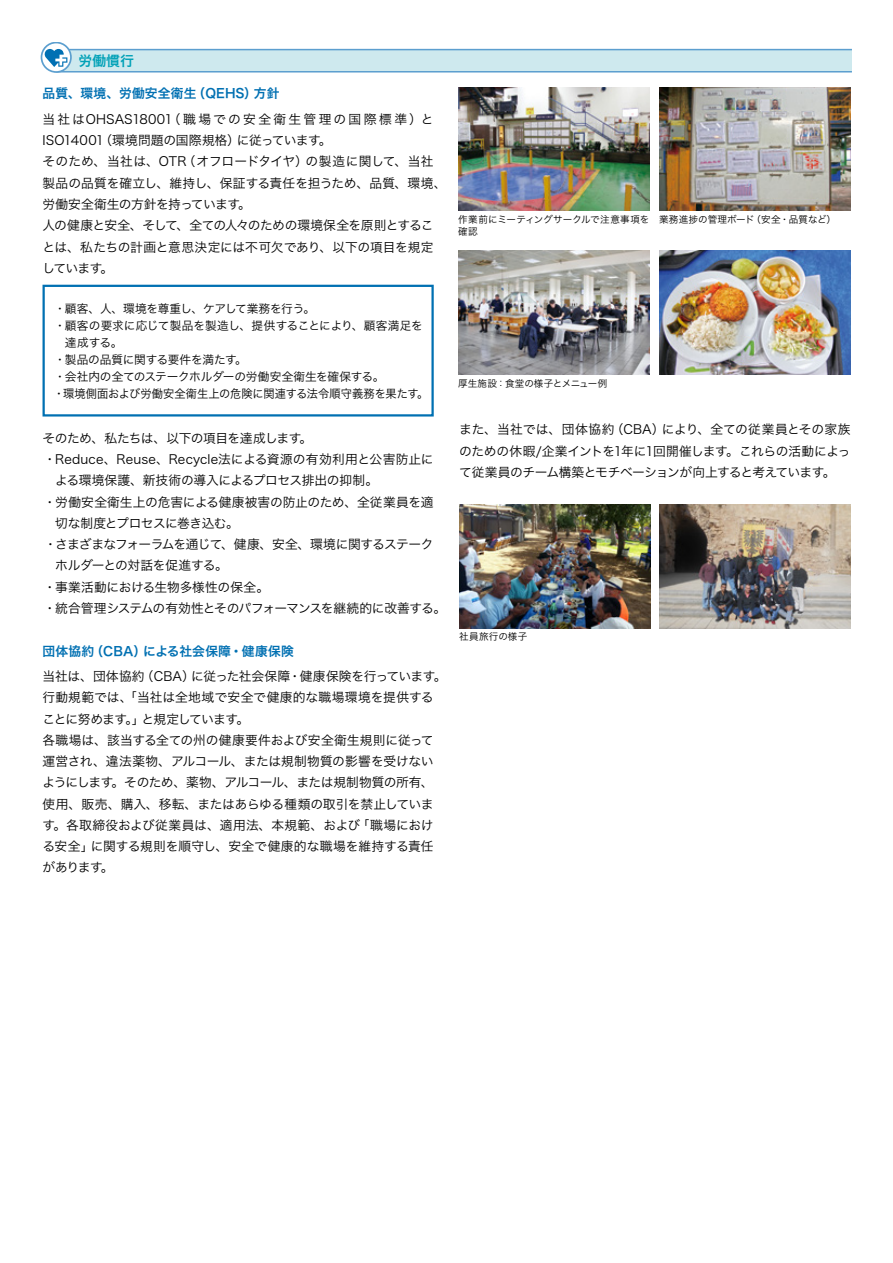
<style>
.page{position:relative;width:893px;height:1263px;background:#fff}
.page>*{position:absolute;margin:0;border:0;box-sizing:border-box;transform-origin:0 0}
.t1{font:13.8px "Hira Kaku Pro N W6";color:#00a1b7}
.t2{font:12.75px/21.3px "Hira Kaku Pro N W3";letter-spacing:-.015em;color:#000}
.t3{font:12.75px/21.3px "Hira Kaku Pro N W3";letter-spacing:-.035em;color:#000}
.t4{font:12.75px "Hira Kaku Pro N W3";letter-spacing:.01em;color:#000}
.t5{font:12.75px "Hira Kaku Pro N W3";letter-spacing:-.05em;color:#000}
.t6{font:12.75px "Hira Kaku Pro N W3";letter-spacing:-.055em;color:#000}
.t7{font:12.75px/21.3px "Hira Kaku Pro N W3";letter-spacing:-.045em;color:#000}
.t8{font:12.75px "Hira Kaku Pro N W6";letter-spacing:.015em;color:#0070b2}
.t9{font:12.75px "Hira Kaku Pro N W3";letter-spacing:.015em;color:#000}
.t10{font:12.75px "Hira Kaku Pro N W3";letter-spacing:-.04em;color:#000}
.t11{font:12.75px "Hira Kaku Pro N W3";letter-spacing:.005em;color:#000}
.t12{font:12.75px "Hira Kaku Pro N W3";letter-spacing:.185em;color:#000}
.t13{font:12.75px "Hira Kaku Pro N W3";letter-spacing:.03em;color:#000}
.t14{font:11.7px "Hira Kaku Pro N W3";letter-spacing:-.01em;color:#000}
.t15{font:11.7px "Hira Kaku Pro N W3";letter-spacing:-.01em;color:#000;scale:.96 1}
.t16{font:9.6px/11.7px "Hira Kaku Pro N W3";letter-spacing:.01em;color:#000}
</style>
<div class="page">
<div style="left:56px;top:50px;width:796px;height:22px;background:#cee9ee"></div>
<hr style="left:56px;top:49px;width:796px;height:1px;background:#5c9fcf">
<hr style="left:56px;top:71px;width:796px;height:2px;background:#5c9fcf">
<svg style="left:41px;top:43px;width:30px;height:29px"></svg>
<div style="left:41px;top:43px;width:31px;height:30px;border:2px solid #5c9fcf;border-radius:50%"></div>
<svg style="left:44px;top:49px;width:23px;height:18px"></svg>
<div style="left:43px;top:285px;width:391px;height:131px;border:2px solid #0070b2"></div>
<img style="left:458px;top:251px;width:191px;height:123px">
<img style="left:659px;top:251px;width:191px;height:123px">
<img style="left:458px;top:87px;width:191px;height:123px">
<img style="left:659px;top:87px;width:191px;height:123px">
<img style="left:459px;top:505px;width:192px;height:123px">
<img style="left:659px;top:505px;width:191px;height:123px">
<p class="t1" style="left:78px;top:48px;width:57px">労働慣行</p>
<p class="t8" style="left:43px;top:82px;width:155px">品質、環境、労働安全衛生</p>
<p class="t12" style="left:168px;top:108px;width:267px">（職場での安全衛生管理の国際標準）と</p>
<p class="t8" style="left:193px;top:82px;width:66px">（QEHS）</p>
<p class="t8" style="left:254px;top:82px;width:27px">方針</p>
<p class="t4" style="left:43px;top:108px;width:132px">当社はOHSAS18001</p>
<p class="t11" style="left:99px;top:129px;width:142px">（環境問題の国際規格）</p>
<p class="t6" style="left:237px;top:129px;width:96px">に従っています。</p>
<p class="t11" style="left:43px;top:129px;width:63px">ISO14001</p>
<p class="t5" style="left:183px;top:150px;width:127px">（オフロードタイヤ）</p>
<p class="t2" style="left:43px;top:150px;width:405px">そのため、当社は、OTR<br>製品の品質を確立し、維持し、保証する責任を担うため、品質、環境、労働安全衛生の方針を持っています。<br>人の健康と安全、そして、全ての人々のための環境保全を原則とすることは、私たちの計画と意思決定には不可欠であり、以下の項目を規定しています。</p>
<p class="t14" style="left:54px;top:298px;width:262px">・顧客、人、環境を尊重し、ケアして業務を行う。</p>
<p class="t14" style="left:54px;top:315px;width:370px">・顧客の要求に応じて製品を製造し、提供することにより、顧客満足を</p>
<p class="t14" style="left:65px;top:332px;width:59px">達成する。</p>
<p class="t14" style="left:54px;top:349px;width:194px">・製品の品質に関する要件を満たす。</p>
<p class="t14" style="left:54px;top:366px;width:332px">・会社内の全てのステークホルダーの労働安全衛生を確保する。</p>
<p class="t15" style="left:63px;top:383px;width:382px">環境側面および労働安全衛生上の危険に関連する法令順守義務を果たす。</p>
<p class="t13" style="left:305px;top:150px;width:130px">の製造に関して、当社</p>
<p class="t14" style="left:53px;top:383px;width:13px">・</p>
<p class="t7" style="left:43px;top:426px;width:271px">そのため、私たちは、以下の項目を達成します。</p>
<p class="t4" style="left:43px;top:448px;width:392px">・Reduce、Reuse、Recycle法による資源の有効利用と公害防止に</p>
<p class="t2" style="left:55px;top:469px;width:324px">よる環境保護、新技術の導入によるプロセス排出の抑制。</p>
<p class="t2" style="left:44px;top:490px;width:392px">・労働安全衛生上の危害による健康被害の防止のため、全従業員を適</p>
<p class="t7" style="left:55px;top:512px;width:185px">切な制度とプロセスに巻き込む。</p>
<p class="t6" style="left:44px;top:533px;width:391px">・さまざまなフォーラムを通じて、健康、安全、環境に関するステーク</p>
<p class="t2" style="left:55px;top:554px;width:174px">ホルダーとの対話を促進する。</p>
<p class="t2" style="left:44px;top:575px;width:227px">・事業活動における生物多様性の保全。</p>
<p class="t2" style="left:43px;top:597px;width:404px">・統合管理システムの有効性とそのパフォーマンスを継続的に改善する。</p>
<p class="t8" style="left:143px;top:639px;width:152px">による社会保障・健康保険</p>
<p class="t8" style="left:91px;top:639px;width:57px">（CBA）</p>
<p class="t8" style="left:43px;top:639px;width:53px">団体協約</p>
<p class="t2" style="left:141px;top:665px;width:55px">（CBA）</p>
<p class="t10" style="left:191px;top:665px;width:257px">に従った社会保障・健康保険を行っています。</p>
<p class="t2" style="left:43px;top:665px;width:104px">当社は、団体協約</p>
<p class="t9" style="left:43px;top:686px;width:393px">行動規範では、「当社は全地域で安全で健康的な職場環境を提供する</p>
<p class="t5" style="left:141px;top:707px;width:109px">と規定しています。</p>
<p class="t6" style="left:43px;top:707px;width:104px">ことに努めます。」</p>
<p class="t2" style="left:43px;top:728px;width:393px">各職場は、該当する全ての州の健康要件および安全衛生規則に従って</p>
<p class="t2" style="left:43px;top:750px;width:393px">運営され、違法薬物、アルコール、または規制物質の影響を受けない</p>
<p class="t5" style="left:43px;top:771px;width:393px">ようにします。そのため、薬物、アルコール、または規制物質の所有、</p>
<p class="t2" style="left:43px;top:792px;width:393px">使用、販売、購入、移転、またはあらゆる種類の取引を禁止していま</p>
<p class="t2" style="left:357px;top:813px;width:78px">「職場におけ</p>
<p class="t2" style="left:91px;top:813px;width:345px;text-indent:-48px">す。各取締役および従業員は、適用法、本規範、および<br>に関する規則を順守し、安全で健康的な職場を維持する責任</p>
<p class="t7" style="left:43px;top:835px;width:73px">る安全」<br>があります。</p>
<p class="t16" style="left:458px;top:213px;width:193px">作業前にミーティングサークルで注意事項を確認</p>
<p class="t16" style="left:751px;top:213px;width:86px">（安全・品質など(</p>
<p class="t16" style="left:659px;top:213px;width:97px">業務進捗の管理ボード</p>
<p class="t16" style="left:458px;top:376px;width:151px">厚生施設：食堂の様子とメニュー例</p>
<p class="t2" style="left:611px;top:418px;width:55px">（CBA）</p>
<p class="t3" style="left:459px;top:418px;width:393px">また、当社では、団体協約<br>のための休暇/企業イントを1年に1回開催します。これらの活動によって従業員のチーム構築とモチベーションが向上すると考えています。</p>
<p class="t2" style="left:662px;top:418px;width:190px">により、全ての従業員とその家族</p>
<p class="t16" style="left:459px;top:630px;width:70px">社員旅行の様子</p>
</div>
